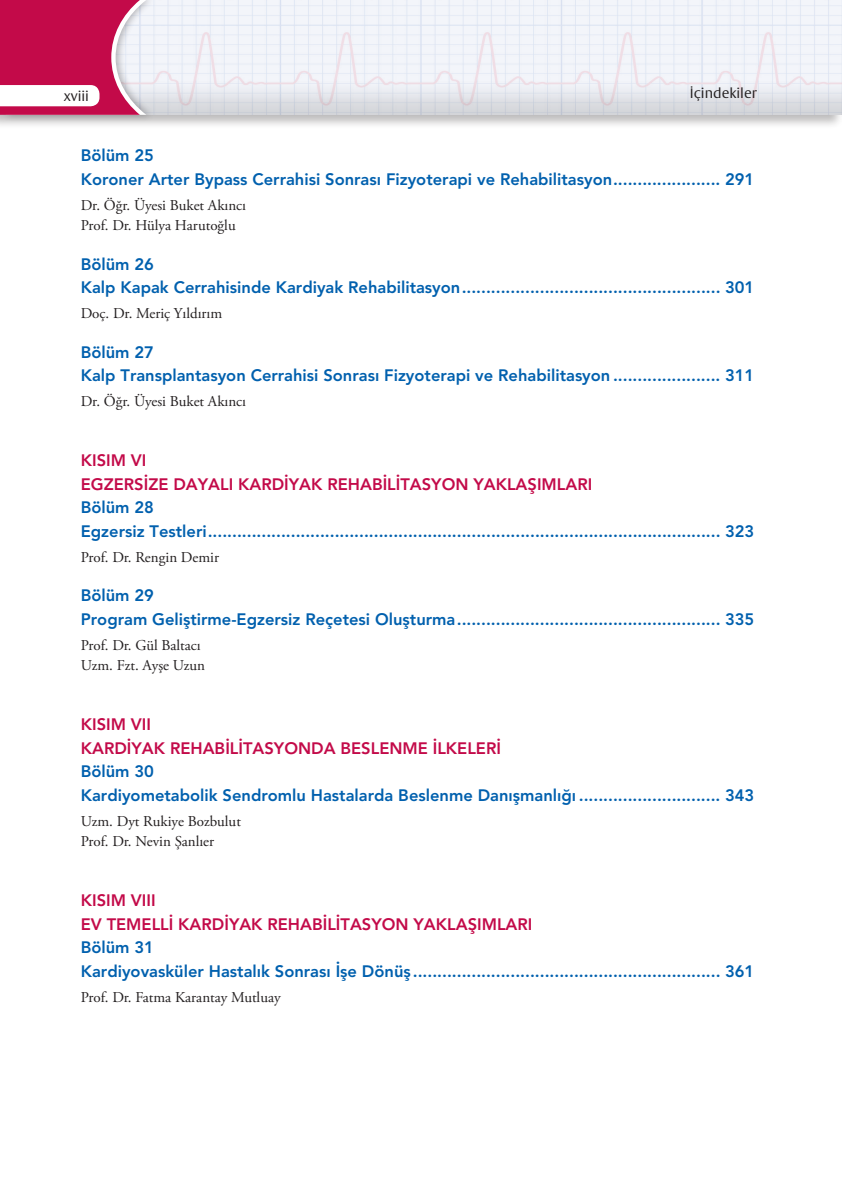
<style>
.page{position:relative;width:842px;height:1195px;background:#fff}
.page>*{position:absolute;margin:0;border:0;box-sizing:border-box;transform-origin:0 0}
.t1{font:800 16.5px/23.7px "Avenir";color:#0160ae}
.t2{font:800 16.5px/23.7px "Avenir";color:#c30a49}
.t3{font:15px/20.2px "Adobe Garamond Pro";color:#231f20}
.t4{font:300 13.5px "Vesta Pro";color:#231f20}
</style>
<div class="page">
<div style="left:0;top:0;width:842px;height:129px;background:#231f20;opacity:.3"></div>
<div style="left:0;top:0;width:842px;height:117px;background:#231f20;opacity:.15"></div>
<div style="left:1px;top:0;width:154px;height:122px;background:#231f20;opacity:.3"></div>
<hr style="left:840px;top:0;width:2px;height:129px;background:#231f20;opacity:.3">
<hr style="left:841px;top:0;width:1px;height:117px;background:#231f20;opacity:.15">
<svg style="left:0;top:0;width:146px;height:115px"></svg>
<p class="t4" style="left:64px;top:88px;width:27px">xviii</p>
<p class="t4" style="left:690px;top:85px;width:68px">İçindekiler</p>
<p class="t1" style="left:81px;top:144px;width:675px">Bölüm 25<br>Koroner Arter Bypass Cerrahisi Sonrası Fizyoterapi ve Rehabilitasyon...................... 291</p>
<p class="t3" style="left:81px;top:195px;width:167px">Dr. Öğr. Üyesi Buket Akıncı<br>Prof. Dr. Hülya Harutoğlu</p>
<p class="t1" style="left:81px;top:252px;width:675px">Bölüm 26<br>Kalp Kapak Cerrahisinde Kardiyak Rehabilitasyon..................................................... 301</p>
<p class="t3" style="left:81px;top:303px;width:143px">Doç. Dr. Meriç Yıldırım</p>
<p class="t1" style="left:81px;top:340px;width:675px">Bölüm 27<br>Kalp Transplantasyon Cerrahisi Sonrası Fizyoterapi ve Rehabilitasyon ...................... 311</p>
<p class="t3" style="left:81px;top:391px;width:167px">Dr. Öğr. Üyesi Buket Akıncı</p>
<p class="t2" style="left:81px;top:448px;width:513px">KISIM VI<br>EGZERSİZE DAYALI KARDİYAK REHABİLİTASYON YAKLAŞIMLARI</p>
<p class="t1" style="left:81px;top:496px;width:675px">Bölüm 28<br>Egzersiz Testleri......................................................................................................... 323</p>
<p class="t3" style="left:81px;top:547px;width:140px">Prof. Dr. Rengin Demir</p>
<p class="t1" style="left:81px;top:584px;width:675px">Bölüm 29<br>Program Geliştirme-Egzersiz Reçetesi Oluşturma...................................................... 335</p>
<p class="t3" style="left:81px;top:635px;width:126px">Prof. Dr. Gül Baltacı<br>Uzm. Fzt. Ayşe Uzun</p>
<p class="t2" style="left:81px;top:712px;width:422px">KISIM VII<br>KARDİYAK REHABİLİTASYONDA BESLENME İLKELERİ</p>
<p class="t1" style="left:81px;top:760px;width:675px">Bölüm 30<br>Kardiyometabolik Sendromlu Hastalarda Beslenme Danışmanlığı ............................. 343</p>
<p class="t3" style="left:81px;top:811px;width:162px">Uzm. Dyt Rukiye Bozbulut<br>Prof. Dr. Nevin Şanlıer</p>
<p class="t2" style="left:81px;top:888px;width:453px">KISIM VIII<br>EV TEMELLİ KARDİYAK REHABİLİTASYON YAKLAŞIMLARI</p>
<p class="t1" style="left:81px;top:936px;width:675px">Bölüm 31<br>Kardiyovasküler Hastalık Sonrası İşe Dönüş ............................................................... 361</p>
<p class="t3" style="left:81px;top:987px;width:201px">Prof. Dr. Fatma Karantay Mutluay</p>
</div>
